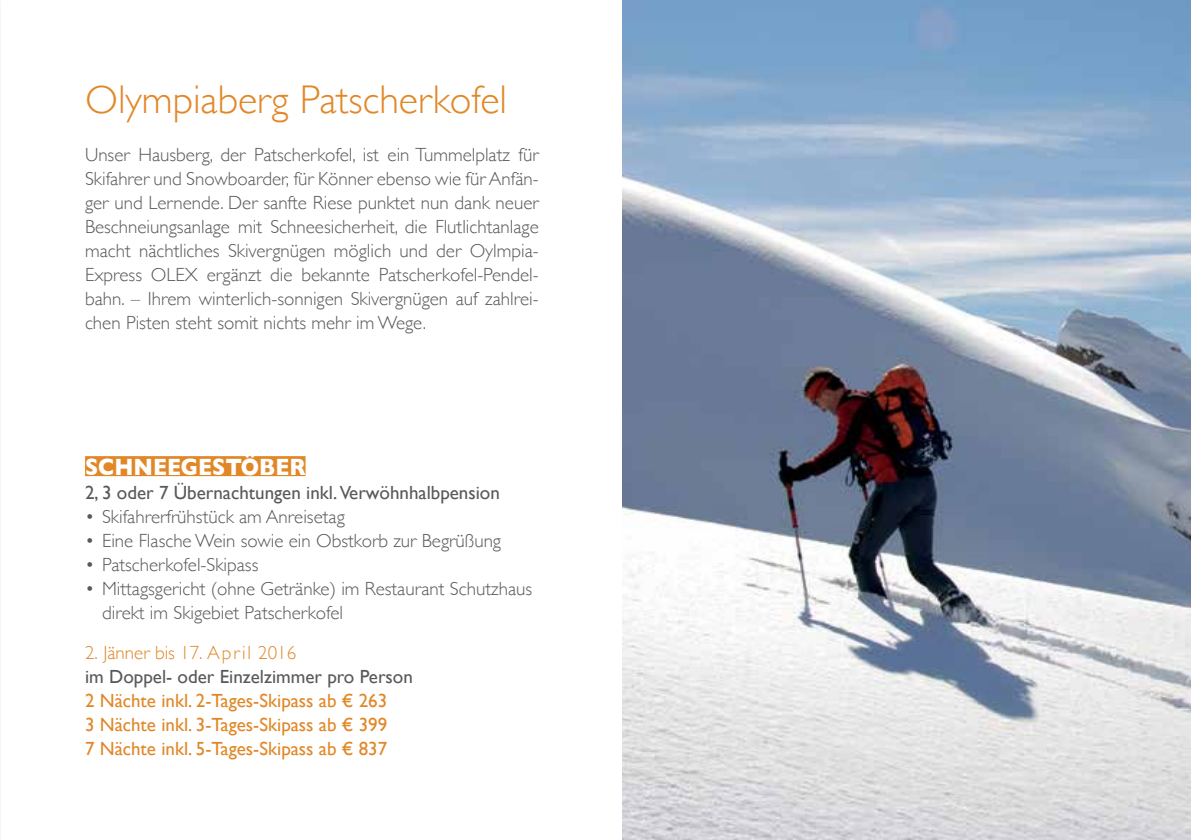
<style>
.page{position:relative;width:1191px;height:840px;background:#fff}
.page>*{position:absolute;margin:0;border:0;box-sizing:border-box;transform-origin:0 0}
.t1{font:300 40px "Gill Sans";color:#e18727}
.t2{font:700 24px "Gill Sans";color:#fff;scale:.9 1}
.t3{font:300 19px/24px "Gill Sans";color:#58595b}
.t4{font:19px/24px "Gill Sans";color:#e18727;text-align:justify}
.t5{font:19px "Gill Sans";color:#58595b}
.t6{font:300 19px "Gill Sans";color:#e18727}
</style>
<div class="page">
<div style="left:85px;top:456px;width:220px;height:20px;background:#e18727"></div>
<img style="left:623px;top:0;width:568px;height:839px">
<img style="left:0;top:0;width:1px;height:839px">
<h1 class="t1" style="left:85px;top:68px;width:423px">Olympiaberg Patscherkofel</h1>
<p class="t3" style="left:85px;top:142px;width:455px;text-align:justify">Unser Hausberg, der Patscherkofel, ist ein Tummelplatz für Skifahrer und Snowboarder, für Könner ebenso wie für Anfän&shy;ger und Lernende. Der sanfte Riese punktet nun dank neuer Beschneiungsanlage mit Schneesicherheit, die Flutlichtanlage macht nächtliches Skivergnügen möglich und der Oylmpia-Express OLEX ergänzt die bekannte Patscherkofel-Pendel&shy;bahn. – Ihrem winterlich-sonnigen Skivergnügen auf zahlrei&shy;chen Pisten steht somit nichts mehr im Wege.</p>
<p class="t2" style="left:85px;top:447px;width:246px">SCHNEEGESTÖBER</p>
<p class="t5" style="left:85px;top:480px;width:416px">2, 3 oder 7 Übernachtungen inkl. Verwöhnhalbpension</p>
<p class="t3" style="left:85px;top:503px;width:261px">• Skifahrerfrühstück am Anreisetag</p>
<p class="t3" style="left:85px;top:527px;width:417px">• Eine Flasche Wein sowie ein Obstkorb zur Begrüßung</p>
<p class="t3" style="left:85px;top:551px;width:175px">• Patscherkofel-Skipass</p>
<p class="t3" style="left:102px;top:575px;width:431px;text-indent:-17px">• Mittagsgericht (ohne Getränke) im Restaurant Schutzhaus direkt im Skigebiet Patscherkofel</p>
<p class="t6" style="left:85px;top:637px;width:213px">2. Jänner bis 17. April 2016</p>
<p class="t5" style="left:85px;top:664px;width:329px">im Doppel- oder Einzelzimmer pro Person</p>
<p class="t4" style="left:85px;top:687px;width:304px">2 Nächte inkl. 2-Tages-Skipass ab € 263<br>3 Nächte inkl. 3-Tages-Skipass ab € 399<br>7 Nächte inkl. 5-Tages-Skipass ab € 837</p>
</div>
